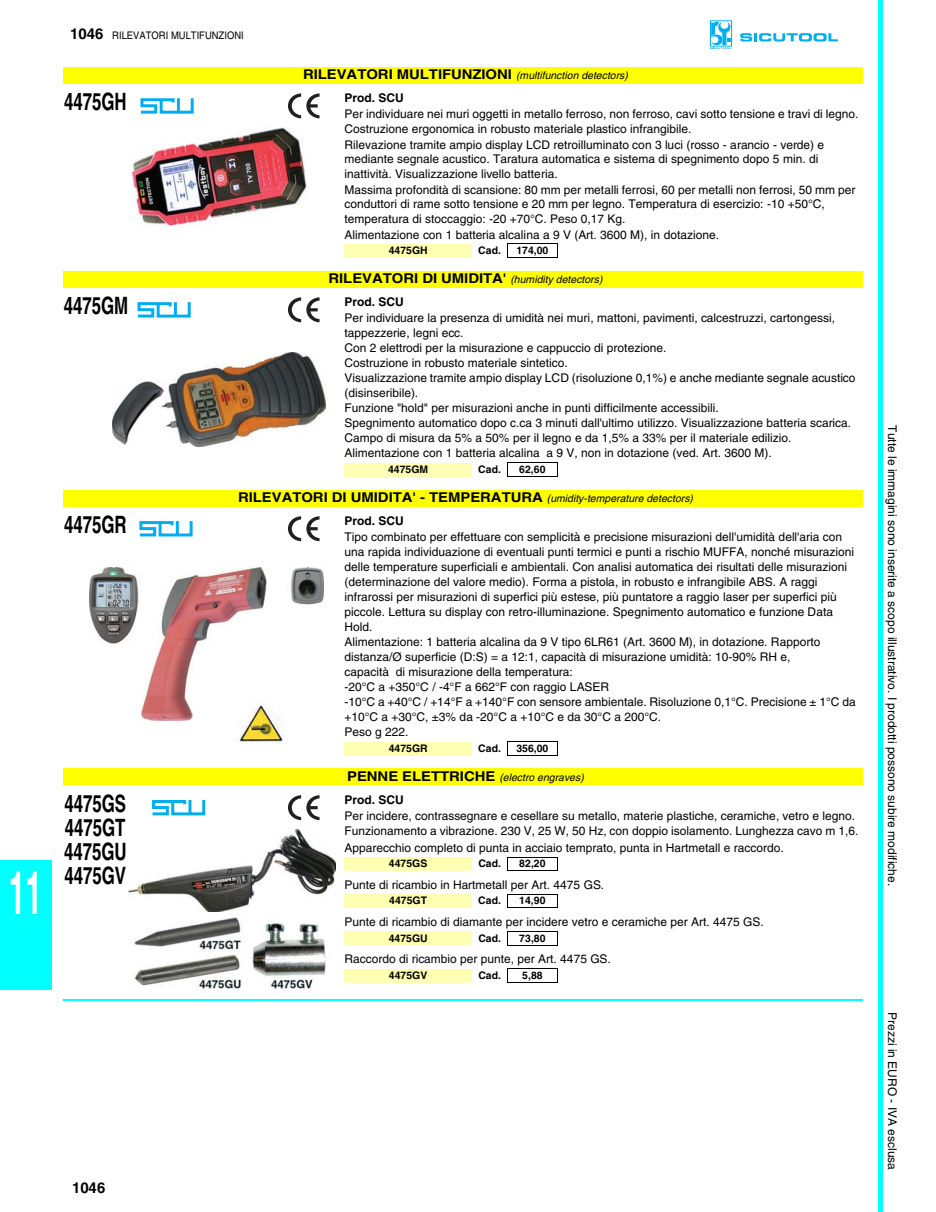
<style>
.page{position:relative;width:936px;height:1212px;background:#fff}
.page>*{position:absolute;margin:0;border:0;box-sizing:border-box;transform-origin:0 0}
.t1{font:700 60px "Helvetica";color:#fff;scale:.5 1}
.t2{font:700 24px/24px "Helvetica";color:#000;text-align:justify;scale:.7 1}
.t3{font:700 15px "Helvetica";color:#000}
.t4{font:700 13.5px "Helvetica";letter-spacing:-.005em;color:#000;scale:1.11 1}
.t5{font:12px/15px "Helvetica";color:#000}
.t6{font:700 12px "Helvetica";color:#000}
.t7{font:700 10.5px "Helvetica";letter-spacing:.005em;color:#000}
.t8{font:italic 10.5px "Helvetica";letter-spacing:.005em;color:#000}
.t9{font:10.5px "Helvetica";color:#000;scale:.9 1}
.s1{font-weight:700;font-size:15px}
.s2{font-weight:700;font-style:normal;font-size:13.5px}
.s3{font-weight:400;font-style:italic;font-size:10.5px}
</style>
<div class="page">
<hr style="left:878px;top:0;width:4px;height:1212px;background:#0ff">
<div style="left:708px;top:19px;width:26px;height:30px;border:3px solid #fff"></div>
<svg style="left:710px;top:22px;width:22px;height:27px"></svg>
<svg style="left:740px;top:33px;width:98px;height:9px"></svg>
<div style="left:0;top:861px;width:51px;height:128px;background:#0ff"></div>
<hr style="left:0;top:860px;width:52px;height:2px;background:#0ff">
<hr style="left:50px;top:861px;width:2px;height:129px;background:#0ff">
<hr style="left:0;top:988px;width:51px;height:2px;background:#0ff">
<div style="left:64px;top:67px;width:799px;height:16px;background:#ff0"></div>
<img style="left:131px;top:127px;width:176px;height:99px">
<div style="left:177px;top:97px;width:17px;height:17px;border:3px solid #00aeef"></div>
<svg style="left:140px;top:97px;width:40px;height:17px"></svg>
<svg style="left:288px;top:93px;width:32px;height:25px"></svg>
<div style="left:344px;top:244px;width:128px;height:13px;background:#ffffb3"></div>
<svg style="left:507px;top:245px;width:1px;height:12px"></svg>
<svg style="left:557px;top:245px;width:1px;height:12px"></svg>
<hr style="left:507px;top:244px;width:51px;height:1px;background:#000">
<hr style="left:507px;top:257px;width:51px;height:1px;background:#000">
<div style="left:64px;top:271px;width:799px;height:16px;background:#ff0"></div>
<img style="left:113px;top:352px;width:213px;height:94px">
<div style="left:174px;top:301px;width:17px;height:17px;border:3px solid #00aeef"></div>
<svg style="left:137px;top:301px;width:40px;height:17px"></svg>
<svg style="left:288px;top:297px;width:32px;height:25px"></svg>
<div style="left:344px;top:463px;width:128px;height:13px;background:#ffffb3"></div>
<svg style="left:507px;top:464px;width:1px;height:12px"></svg>
<svg style="left:557px;top:464px;width:1px;height:12px"></svg>
<hr style="left:507px;top:463px;width:51px;height:1px;background:#000">
<hr style="left:507px;top:476px;width:51px;height:1px;background:#000">
<div style="left:64px;top:490px;width:799px;height:16px;background:#ff0"></div>
<img style="left:89px;top:567px;width:234px;height:153px">
<div style="left:176px;top:520px;width:17px;height:16px;border:3px solid #00aeef"></div>
<svg style="left:139px;top:520px;width:40px;height:17px"></svg>
<img style="left:230px;top:702px;width:64px;height:42px">
<svg style="left:288px;top:516px;width:32px;height:25px"></svg>
<div style="left:344px;top:742px;width:128px;height:13px;background:#ffffb3"></div>
<svg style="left:507px;top:742px;width:1px;height:13px"></svg>
<svg style="left:557px;top:742px;width:1px;height:13px"></svg>
<hr style="left:507px;top:741px;width:51px;height:1px;background:#000">
<hr style="left:507px;top:755px;width:51px;height:1px;background:#000">
<div style="left:64px;top:769px;width:799px;height:16px;background:#ff0"></div>
<img style="left:128px;top:829px;width:208px;height:83px">
<div style="left:188px;top:799px;width:17px;height:16px;border:3px solid #00aeef"></div>
<svg style="left:152px;top:799px;width:40px;height:17px"></svg>
<img style="left:135px;top:917px;width:191px;height:74px">
<svg style="left:288px;top:795px;width:32px;height:25px"></svg>
<div style="left:344px;top:857px;width:128px;height:14px;background:#ffffb3"></div>
<div style="left:344px;top:894px;width:128px;height:14px;background:#ffffb3"></div>
<div style="left:344px;top:932px;width:128px;height:13px;background:#ffffb3"></div>
<div style="left:344px;top:969px;width:128px;height:13px;background:#ffffb3"></div>
<svg style="left:507px;top:858px;width:1px;height:12px"></svg>
<svg style="left:557px;top:858px;width:1px;height:12px"></svg>
<hr style="left:507px;top:857px;width:51px;height:1px;background:#000">
<hr style="left:507px;top:870px;width:51px;height:1px;background:#000">
<svg style="left:507px;top:895px;width:1px;height:13px"></svg>
<svg style="left:557px;top:895px;width:1px;height:13px"></svg>
<hr style="left:507px;top:894px;width:51px;height:1px;background:#000">
<hr style="left:507px;top:908px;width:51px;height:1px;background:#000">
<svg style="left:507px;top:932px;width:1px;height:13px"></svg>
<svg style="left:557px;top:932px;width:1px;height:13px"></svg>
<hr style="left:507px;top:931px;width:51px;height:1px;background:#000">
<hr style="left:507px;top:945px;width:51px;height:1px;background:#000">
<svg style="left:507px;top:969px;width:1px;height:13px"></svg>
<svg style="left:557px;top:969px;width:1px;height:13px"></svg>
<hr style="left:507px;top:968px;width:51px;height:1px;background:#000">
<hr style="left:507px;top:982px;width:51px;height:1px;background:#000">
<hr style="left:64px;top:1000px;width:799px;height:1px;background:#0ff">
<h1 class="t1" style="left:9px;top:856px;width:68px">11</h1>
<p class="t9" style="left:70px;top:29px;width:195px"><span class="s1">1046</span> RILEVATORI MULTIFUNZIONI</p>
<p class="t8" style="left:303px;top:71px;width:326px"><span class="s2">RILEVATORI MULTIFUNZIONI</span> (multifunction detectors)</p>
<h2 class="t2" style="left:64px;top:89px;width:91px">4475GH</h2>
<p class="t6" style="left:344px;top:90px;width:61px">Prod. SCU</p>
<p class="t5" style="left:344px;top:107px;width:516px">Per individuare nei muri oggetti in metallo ferroso, non ferroso, cavi sotto tensione e travi di legno.<br>Costruzione ergonomica in robusto materiale plastico infrangibile.<br>Rilevazione tramite ampio display LCD retroilluminato con 3 luci (rosso - arancio - verde) e mediante segnale acustico. Taratura automatica e sistema di spegnimento dopo 5 min. di inattività. Visualizzazione livello batteria.<br>Massima profondità di scansione: 80 mm per metalli ferrosi, 60 per metalli non ferrosi, 50 mm per conduttori di rame sotto tensione e 20 mm per legno. Temperatura di esercizio: -10 +50°C, temperatura di stoccaggio: -20 +70°C. Peso 0,17 Kg.<br>Alimentazione con 1 batteria alcalina a 9 V (Art. 3600 M), in dotazione.</p>
<p class="t7" style="left:389px;top:244px;width:41px">4475GH</p>
<p class="t7" style="left:478px;top:244px;width:24px">Cad.</p>
<p class="t7" style="left:516px;top:244px;width:33px">174,00</p>
<p class="t4" style="left:329px;top:270px;width:248px">RILEVATORI DI UMIDITA' <span class="s3">(humidity detectors)</span></p>
<h2 class="t2" style="left:64px;top:293px;width:94px">4475GM</h2>
<p class="t6" style="left:344px;top:294px;width:61px">Prod. SCU</p>
<p class="t5" style="left:344px;top:311px;width:513px">Per individuare la presenza di umidità nei muri, mattoni, pavimenti, calcestruzzi, cartongessi, tappezzerie, legni ecc.<br>Con 2 elettrodi per la misurazione e cappuccio di protezione.<br>Costruzione in robusto materiale sintetico.<br>Visualizzazione tramite ampio display LCD (risoluzione 0,1%) e anche mediante segnale acustico (disinseribile).<br>Funzione "hold" per misurazioni anche in punti difficilmente accessibili.<br>Spegnimento automatico dopo c.ca 3 minuti dall'ultimo utilizzo. Visualizzazione batteria scarica.<br>Campo di misura da 5% a 50% per il legno e da 1,5% a 33% per il materiale edilizio.<br>Alimentazione con 1 batteria alcalina a 9 V, non in dotazione (ved. Art. 3600 M).</p>
<p class="t7" style="left:388px;top:463px;width:42px">4475GM</p>
<p class="t7" style="left:478px;top:463px;width:24px">Cad.</p>
<p class="t7" style="left:519px;top:463px;width:28px">62,60</p>
<p class="t4" style="left:238px;top:489px;width:411px">RILEVATORI DI UMIDITA' - TEMPERATURA <span class="s3">(umidity-temperature detectors)</span></p>
<h2 class="t2" style="left:64px;top:512px;width:91px">4475GR</h2>
<p class="t6" style="left:344px;top:513px;width:61px">Prod. SCU</p>
<p class="t5" style="left:344px;top:530px;width:513px">Tipo combinato per effettuare con semplicità e precisione misurazioni dell'umidità dell'aria con una rapida individuazione di eventuali punti termici e punti a rischio MUFFA, nonché misurazioni delle temperature superficiali e ambientali. Con analisi automatica dei risultati delle misurazioni (determinazione del valore medio). Forma a pistola, in robusto e infrangibile ABS. A raggi infrarossi per misurazioni di superfici più estese, più puntatore a raggio laser per superfici più piccole. Lettura su display con retro-illuminazione. Spegnimento automatico e funzione Data Hold.<br>Alimentazione: 1 batteria alcalina da 9 V tipo 6LR61 (Art. 3600 M), in dotazione. Rapporto distanza/Ø superficie (D:S) = a 12:1, capacità di misurazione umidità: 10-90% RH e,<br>capacità di misurazione della temperatura:<br>-20°C a +350°C / -4°F a 662°F con raggio LASER<br>-10°C a +40°C / +14°F a +140°F con sensore ambientale. Risoluzione 0,1°C. Precisione ± 1°C da +10°C a +30°C, ±3% da -20°C a +10°C e da 30°C a 200°C.<br>Peso g 222.</p>
<p class="t7" style="left:389px;top:742px;width:41px">4475GR</p>
<p class="t7" style="left:478px;top:742px;width:24px">Cad.</p>
<p class="t7" style="left:516px;top:742px;width:33px">356,00</p>
<p class="t8" style="left:347px;top:773px;width:238px"><span class="s2">PENNE ELETTRICHE</span> (electro engraves)</p>
<h2 class="t2" style="left:64px;top:791px;width:91px">4475GS 4475GT 4475GU 4475GV</h2>
<p class="t6" style="left:344px;top:792px;width:61px">Prod. SCU</p>
<p class="t5" style="left:344px;top:809px;width:516px">Per incidere, contrassegnare e cesellare su metallo, materie plastiche, ceramiche, vetro e legno.<br>Funzionamento a vibrazione. 230 V, 25 W, 50 Hz, con doppio isolamento. Lunghezza cavo m 1,6.</p>
<p class="t5" style="left:344px;top:840px;width:441px">Apparecchio completo di punta in acciaio temprato, punta in Hartmetall e raccordo.</p>
<p class="t7" style="left:389px;top:857px;width:40px">4475GS</p>
<p class="t7" style="left:478px;top:857px;width:24px">Cad.</p>
<p class="t7" style="left:519px;top:857px;width:28px">82,20</p>
<p class="t5" style="left:344px;top:877px;width:261px">Punte di ricambio in Hartmetall per Art. 4475 GS.</p>
<p class="t7" style="left:389px;top:894px;width:39px">4475GT</p>
<p class="t7" style="left:478px;top:894px;width:24px">Cad.</p>
<p class="t7" style="left:519px;top:894px;width:28px">14,90</p>
<p class="t5" style="left:344px;top:914px;width:421px">Punte di ricambio di diamante per incidere vetro e ceramiche per Art. 4475 GS.</p>
<p class="t7" style="left:389px;top:932px;width:41px">4475GU</p>
<p class="t7" style="left:478px;top:932px;width:24px">Cad.</p>
<p class="t7" style="left:519px;top:932px;width:28px">73,80</p>
<p class="t5" style="left:344px;top:952px;width:268px">Raccordo di ricambio per punte, per Art. 4475 GS.</p>
<p class="t7" style="left:389px;top:969px;width:40px">4475GV</p>
<p class="t7" style="left:478px;top:969px;width:24px">Cad.</p>
<p class="t7" style="left:522px;top:969px;width:22px">5,88</p>
<p class="t3" style="left:72px;top:1179px;width:35px">1046</p>
<p class="t5" style="left:900px;top:425px;width:462px;rotate:90deg">Tutte le immagini sono inserite a scopo illustrativo. I prodotti possono subire modifiche.</p>
<p class="t5" style="left:900px;top:1012px;width:159px;rotate:90deg">Prezzi in EURO - IVA esclusa</p>
</div>
